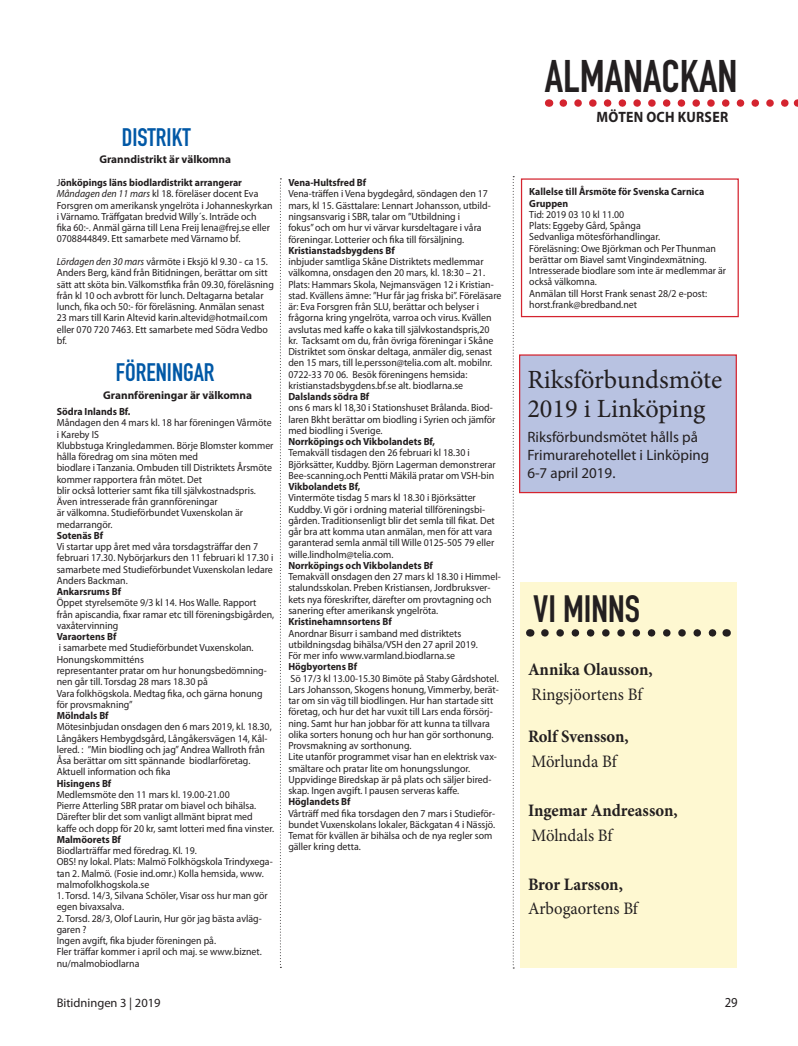
<style>
.page{position:relative;width:798px;height:1046px;background:#fff}
.page>*{position:absolute;margin:0;border:0;box-sizing:border-box;transform-origin:0 0}
.t1{font:45px "DIN Engschrift Std";color:#231f20}
.t2{font:37.5px "DIN Engschrift Std";color:#231f20}
.t3{font:26.25px/28.8px "Minion Pro";color:#231f20}
.t4{font:25px "DIN Engschrift Std";color:#0158a6}
.t5{font:700 17.5px "Minion Pro";color:#231f20;scale:.95 1}
.t6{font:17.5px "Minion Pro";letter-spacing:-.005em;color:#231f20;scale:.95 1}
.t7{font:15px/18px "Myriad Pro";color:#231f20}
.t8{font:700 15px "Myriad Pro";letter-spacing:.02em;color:#231f20;scale:.92 1}
.t9{font:13.75px "Myriad Pro";color:#231f20;scale:.92 1}
.t10{font:12.5px "Myriad Pro";color:#231f20}
.t11{font:700 11.25px "Myriad Pro";color:#231f20}
.t12{font:10.38px/11.2px "Myriad Pro";color:#231f20;scale:.95 1}
.t13{font:700 10.38px/11.2px "Myriad Pro";color:#231f20;scale:.95 1}
.s1{font-family:"Minion Pro";color:#fff}
.s2{font-weight:700}
.s3{font-style:italic}
</style>
<div class="page">
<div style="left:520px;top:582px;width:216px;height:385px;background:#fef8d1"></div>
<svg style="left:563px;top:99px;width:226px;height:8px"></svg>
<svg style="left:544px;top:629px;width:173px;height:7px"></svg>
<div style="left:519px;top:355px;width:217px;height:137px;background:#b8c2e1"></div>
<div style="left:519px;top:354px;width:217px;height:139px;border:1px solid #d4242f"></div>
<svg style="left:512px;top:176px;width:2px;height:792px"></svg>
<svg style="left:280px;top:178px;width:1px;height:789px"></svg>
<div style="left:520px;top:178px;width:218px;height:139px;border:1px solid #d4242f"></div>
<h3 class="t4" style="left:82px;top:122px;width:167px"><span class="s1">DIS</span>DISTRIKT<span class="s1">RIKT</span></h3>
<p class="t11" style="left:99px;top:152px;width:133px">Granndistrikt är välkomna</p>
<h1 class="t1" style="left:544px;top:50px;width:194px">ALMANACKAN</h1>
<h3 class="t8" style="left:596px;top:107px;width:144px">MÖTEN OCH KURSER</h3>
<p class="t13" style="left:288px;top:177px;width:83px">Vena-Hultsfred Bf</p>
<p class="t12" style="left:288px;top:188px;width:214px">Vena-träffen i Vena bygdegård, söndagen den 17 mars, kl 15. Gästtalare: Lennart Johansson, utbild&shy;ningsansvarig i SBR, talar om ”Utbildning i<br>fokus” och om hur vi värvar kursdeltagare i våra föreningar. Lotterier och fika till försäljning.</p>
<p class="t13" style="left:288px;top:244px;width:113px">Kristianstadsbygdens Bf</p>
<p class="t12" style="left:288px;top:256px;width:226px">inbjuder samtliga Skåne Distriktets medlemmar välkomna, onsdagen den 20 mars, kl. 18:30 – 21.<br>Plats: Hammars Skola, Nejmansvägen 12 i Kristian&shy;stad. Kvällens ämne: ”Hur får jag friska bi”. Föreläsare är: Eva Forsgren från SLU, berättar och belyser i frågorna kring yngelröta, varroa och virus. Kvällen avslutas med kaffe o kaka till självkostandspris,20 kr. Tacksamt om du, från övriga föreningar i Skåne Distriktet som önskar deltaga, anmäler dig, senast den 15 mars, till le.persson@telia.com alt. mobilnr.<br>0722-33 70 06. Besök föreningens hemsida: kristianstadsbygdens.bf.se alt. biodlarna.se</p>
<p class="t13" style="left:288px;top:390px;width:87px">Dalslands södra Bf</p>
<p class="t12" style="left:288px;top:402px;width:219px">ons 6 mars kl 18,30 i Stationshuset Brålanda. Biod&shy;laren Bkht berättar om biodling i Syrien och jämför med biodling i Sverige.</p>
<p class="t13" style="left:288px;top:435px;width:156px">Norrköpings och Vikbolandets Bf,</p>
<p class="t12" style="left:288px;top:447px;width:220px">Temakväll tisdagen den 26 februari kl 18.30 i<br>Björksätter, Kuddby. Björn Lagerman demonstrerar<br>Bee-scanning.och Pentti Mäkilä pratar om VSH-bin</p>
<p class="t13" style="left:288px;top:480px;width:77px">Vikbolandets Bf,</p>
<p class="t12" style="left:288px;top:492px;width:219px">Vintermöte tisdag 5 mars kl 18.30 i Björksätter Kuddby. Vi gör i ordning material tillföreningsbi&shy;gården. Traditionsenligt blir det semla till fikat. Det går bra att komma utan anmälan, men för att vara garanterad semla anmäl till Wille 0125-505 79 eller wille.lindholm@telia.com.</p>
<p class="t13" style="left:288px;top:559px;width:154px">Norrköpings och Vikbolandets Bf</p>
<p class="t12" style="left:288px;top:571px;width:225px">Temakväll onsdagen den 27 mars kl 18.30 i Himmel&shy;stalundsskolan. Preben Kristiansen, Jordbruksver&shy;kets nya föreskrifter, därefter om provtagning och sanering efter amerikansk yngelröta.</p>
<p class="t13" style="left:288px;top:615px;width:110px">Kristinehamnsortens Bf</p>
<p class="t12" style="left:288px;top:627px;width:201px">Anordnar Bisurr i samband med distriktets utbildningsdag bihälsa/VSH den 27 april 2019.<br>För mer info www.varmland.biodlarna.se</p>
<p class="t13" style="left:288px;top:660px;width:74px">Högbyortens Bf</p>
<p class="t12" style="left:288px;top:672px;width:223px">Sö 17/3 kl 13.00-15.30 Bimöte på Staby Gårdshotel.<br>Lars Johansson, Skogens honung, Vimmerby, berät&shy;tar om sin väg till biodlingen. Hur han startade sitt företag, och hur det har vuxit till Lars enda försörj&shy;ning. Samt hur han jobbar för att kunna ta tillvara olika sorters honung och hur han gör sorthonung.<br>Provsmakning av sorthonung.<br>Lite utanför programmet visar han en elektrisk vax&shy;smältare och pratar lite om honungsslungor.<br>Uppvidinge Biredskap är på plats och säljer bired&shy;skap. Ingen avgift. I pausen serveras kaffe.</p>
<p class="t13" style="left:288px;top:795px;width:67px">Höglandets Bf</p>
<p class="t12" style="left:288px;top:807px;width:219px">Vårträff med fika torsdagen den 7 mars i Studieför&shy;bundet Vuxenskolans lokaler, Bäckgatan 4 i Nässjö.<br>Temat för kvällen är bihälsa och de nya regler som gäller kring detta.</p>
<p class="t12" style="left:57px;top:177px;width:228px">J<span class="s2">önköpings läns biodlardistrikt arrangerar </span><span class="s3">Måndagen den 11 mars</span> kl 18. föreläser docent Eva Forsgren om amerikansk yngelröta i Johanneskyrkan i Värnamo. Träffgatan bredvid Willy´s. Inträde och fika 60:-. Anmäl gärna till Lena Freij lena@frej.se eller 0708844849. Ett samarbete med Värnamo bf.</p>
<p class="t12" style="left:57px;top:256px;width:230px"><span class="s3">Lördagen den 30 mars</span> vårmöte i Eksjö kl 9.30 - ca 15.<br>Anders Berg, känd från Bitidningen, berättar om sitt sätt att sköta bin. Välkomstfika från 09.30, föreläsning från kl 10 och avbrott för lunch. Deltagarna betalar lunch, fika och 50:- för föreläsning. Anmälan senast 23 mars till Karin Altevid karin.altevid@hotmail.com eller 070 720 7463. Ett samarbete med Södra Vedbo bf.</p>
<p class="t13" style="left:529px;top:186px;width:186px">Kallelse till Årsmöte för Svenska Carnica<br>Gruppen</p>
<p class="t12" style="left:529px;top:209px;width:209px">Tid: 2019 03 10 kl 11.00<br>Plats: Eggeby Gård, Spånga<br>Sedvanliga mötesförhandlingar.<br>Föreläsning: Owe Björkman och Per Thunman berättar om Biavel samt Vingindexmätning.<br>Intresserade biodlare som inte är medlemmar är också välkomna.<br>Anmälan till Horst Frank senast 28/2 e-post: horst.frank@bredband.net</p>
<h3 class="t4" style="left:116px;top:357px;width:100px">FÖRENINGAR</h3>
<h3 class="t3" style="left:527px;top:366px;width:196px">Riksförbundsmöte<br>2019 i Linköping</h3>
<h3 class="t7" style="left:527px;top:428px;width:183px">Riksförbundsmötet hålls på<br>Frimurarehotellet i Linköping<br>6-7 april 2019.</h3>
<p class="t11" style="left:103px;top:388px;width:150px">Grannföreningar är välkomna</p>
<p class="t13" style="left:57px;top:405px;width:79px">Södra Inlands Bf.</p>
<p class="t12" style="left:57px;top:417px;width:230px">Måndagen den 4 mars kl. 18 har föreningen Vårmöte i Kareby IS<br>Klubbstuga Kringledammen. Börje Blomster kommer hålla föredrag om sina möten med<br>biodlare i Tanzania. Ombuden till Distriktets Årsmöte kommer rapportera från mötet. Det<br>blir också lotterier samt fika till självkostnadspris.<br>Även intresserade från grannföreningar<br>är välkomna. Studieförbundet Vuxenskolan är medarrangör.</p>
<p class="t13" style="left:57px;top:529px;width:50px">Sotenäs Bf</p>
<p class="t12" style="left:57px;top:541px;width:229px">Vi startar upp året med våra torsdagsträffar den 7 februari 17.30. Nybörjarkurs den 11 februari kl 17.30 i samarbete med Studieförbundet Vuxenskolan ledare Anders Backman.</p>
<p class="t13" style="left:57px;top:585px;width:69px">Ankarsrums Bf</p>
<p class="t12" style="left:57px;top:597px;width:230px">Öppet styrelsemöte 9/3 kl 14. Hos Walle. Rapport från apiscandia, fixar ramar etc till föreningsbigården, vaxåtervinning</p>
<p class="t13" style="left:57px;top:630px;width:64px">Varaortens Bf</p>
<p class="t12" style="left:57px;top:642px;width:222px">i samarbete med Studieförbundet Vuxenskolan.<br>Honungskommitténs<br>representanter pratar om hur honungsbedömning&shy;nen går till. Torsdag 28 mars 18.30 på<br>Vara folkhögskola. Medtag fika, och gärna honung för provsmakning”</p>
<p class="t13" style="left:57px;top:709px;width:56px">Mölndals Bf</p>
<p class="t12" style="left:57px;top:721px;width:228px">Mötesinbjudan onsdagen den 6 mars 2019, kl. 18.30, Långåkers Hembygdsgård, Långåkersvägen 14, Kål&shy;lered. : ”Min biodling och jag” Andrea Wallroth från Åsa berättar om sitt spännande biodlarföretag.<br>Aktuell information och fika</p>
<p class="t13" style="left:57px;top:777px;width:59px">Hisingens Bf</p>
<p class="t12" style="left:57px;top:788px;width:230px">Medlemsmöte den 11 mars kl. 19.00-21.00<br>Pierre Atterling SBR pratar om biavel och bihälsa.<br>Därefter blir det som vanligt allmänt biprat med kaffe och dopp för 20 kr, samt lotteri med fina vinster.</p>
<p class="t13" style="left:57px;top:833px;width:69px">Malmöorets Bf</p>
<p class="t12" style="left:57px;top:844px;width:229px">Biodlarträffar med föredrag. Kl. 19.<br>OBS! ny lokal. Plats: Malmö Folkhögskola Trindyxega&shy;tan 2. Malmö. (Fosie ind.omr.) Kolla hemsida, www. malmofolkhogskola.se</p>
<p class="t12" style="left:57px;top:889px;width:223px">1. Torsd. 14/3, Silvana Schöler, Visar oss hur man gör egen bivaxsalva.</p>
<p class="t12" style="left:57px;top:912px;width:217px">2. Torsd. 28/3, Olof Laurin, Hur gör jag bästa avläg&shy;garen ?<br>Ingen avgift, fika bjuder föreningen på.<br>Fler träffar kommer i april och maj. se www.biznet. nu/malmobiodlarna</p>
<h2 class="t2" style="left:533px;top:586px;width:108px">VI MINNS</h2>
<h3 class="t5" style="left:528px;top:657px;width:133px">Annika Olausson,</h3>
<h3 class="t6" style="left:531px;top:682px;width:118px">Ringsjöortens Bf</h3>
<h3 class="t5" style="left:528px;top:724px;width:108px">Rolf Svensson,</h3>
<h3 class="t6" style="left:531px;top:749px;width:91px">Mörlunda Bf</h3>
<h3 class="t5" style="left:528px;top:798px;width:159px">Ingemar Andreasson,</h3>
<h3 class="t6" style="left:531px;top:823px;width:87px">Mölndals Bf</h3>
<h3 class="t5" style="left:528px;top:871px;width:101px">Bror Larsson,</h3>
<h3 class="t6" style="left:528px;top:896px;width:117px">Arbogaortens Bf</h3>
<p class="t10" style="left:57px;top:994px;width:105px">Bitidningen 3 | 2019</p>
<h3 class="t9" style="left:724px;top:993px;width:16px">29</h3>
</div>
